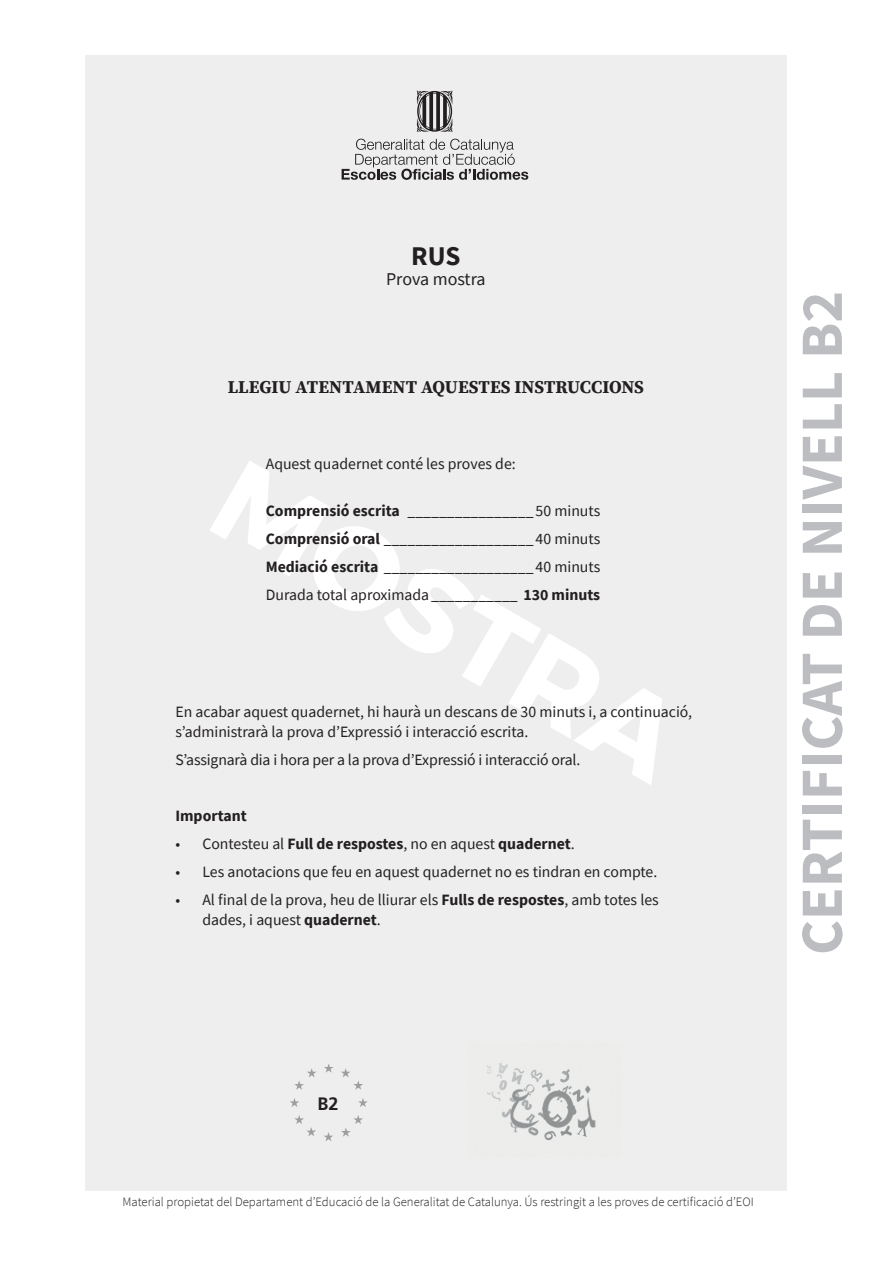
<style>
.page{position:relative;width:893px;height:1263px;background:#fff}
.page>*{position:absolute;margin:0;border:0;box-sizing:border-box;transform-origin:0 0}
.t1{font:700 60px "Source Sans Pro";color:#bcbdc0}
.t2{font:700 27px "Source Sans Pro";color:#231f20}
.t3{font:700 18px "Source Serif Pro";color:#231f20}
.t4{font:18px "Source Sans Pro";letter-spacing:-.005em;color:#231f20}
.t5{font:700 18px "Frutiger LT Std";color:#231f20}
.t6{font:15.75px/28px "Source Sans Pro";color:#231f20}
.t7{font:700 15.75px "Source Sans Pro";color:#231f20}
.t8{font:300 12.75px "Source Sans Pro";color:#231f20}
.s1{font-weight:700}
</style>
<div class="page">
<div style="left:85px;top:55px;width:702px;height:1136px;background:#edeeed"></div>
<svg style="left:417px;top:90px;width:35px;height:42px"></svg>
<svg style="left:342px;top:139px;width:186px;height:41px"></svg>
<img style="left:487px;top:1063px;width:109px;height:78px">
<svg style="left:324px;top:1064px;width:9px;height:9px"></svg>
<svg style="left:294px;top:1068px;width:22px;height:22px"></svg>
<svg style="left:290px;top:1098px;width:9px;height:9px"></svg>
<svg style="left:294px;top:1115px;width:22px;height:21px"></svg>
<svg style="left:324px;top:1132px;width:9px;height:9px"></svg>
<svg style="left:341px;top:1115px;width:22px;height:22px"></svg>
<svg style="left:358px;top:1098px;width:10px;height:9px"></svg>
<svg style="left:341px;top:1068px;width:22px;height:22px"></svg>
<svg style="left:210px;top:461px;width:452px;height:324px"></svg>
<p class="t2" style="left:411px;top:237px;width:51px">RUS</p>
<p class="t4" style="left:386px;top:268px;width:101px">Prova mostra</p>
<p class="t3" style="left:228px;top:374px;width:418px">LLEGIU ATENTAMENT AQUESTES INSTRUCCIONS</p>
<p class="t6" style="left:266px;top:450px;width:251px">Aquest quadernet conté les proves de:</p>
<p class="t6" style="left:266px;top:497px;width:336px;text-align:justify"><span class="s1">Comprensió escrita</span> ________________ 50 minuts <span class="s1">Comprensió oral</span> ___________________ 40 minuts <span class="s1">Mediació escrita</span> ___________________ 40 minuts Durada total aproximada ___________ <span class="s1">130 minuts</span></p>
<p class="t6" style="left:175px;top:702px;width:518px;line-height:19.5px">En acabar aquest quadernet, hi haurà un descans de 30 minuts i, a continuació, s’administrarà la prova d’Expressió i interacció escrita.</p>
<p class="t6" style="left:175px;top:746px;width:406px">S’assignarà dia i hora per a la prova d’Expressió i interacció oral.</p>
<p class="t7" style="left:175px;top:805px;width:73px">Important</p>
<p class="t6" style="left:175px;top:830px;width:401px">• Contesteu al <span class="s1">Full de respostes</span>, no en aquest <span class="s1">quadernet</span>.</p>
<p class="t6" style="left:175px;top:858px;width:483px">• Les anotacions que feu en aquest quadernet no es tindran en compte.</p>
<p class="t6" style="left:202px;top:890px;width:458px;line-height:19.5px;text-indent:-27px">• Al final de la prova, heu de lliurar els <span class="s1">Fulls de respostes</span>, amb totes les dades, i aquest <span class="s1">quadernet</span>.</p>
<h1 class="t1" style="left:781px;top:955px;width:666px;rotate:-90deg">CERTIFICAT DE NIVELL B2</h1>
<p class="t5" style="left:318px;top:1093px;width:23px">B2</p>
<p class="t8" style="left:123px;top:1194px;width:633px">Material propietat del Departament d’Educació de la Generalitat de Catalunya. Ús restringit a les proves de certificació d’EOI</p>
</div>
